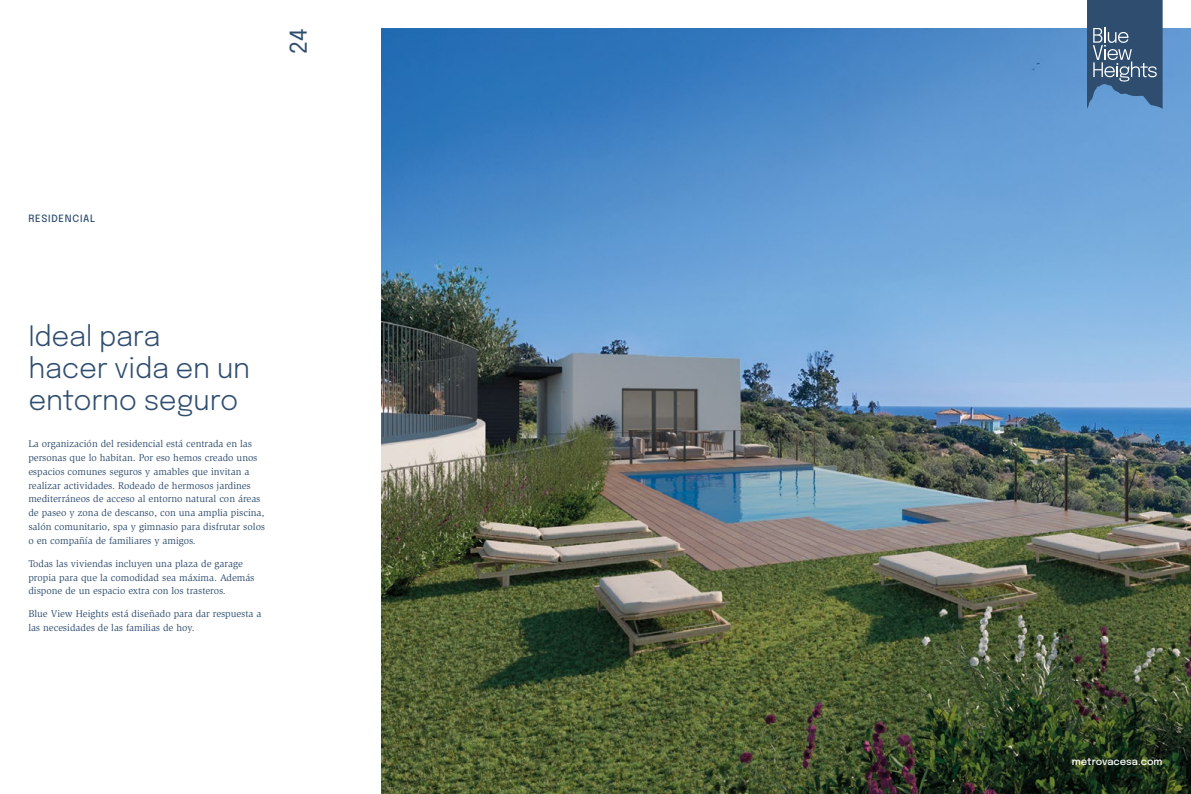
<style>
.page{position:relative;width:1191px;height:794px;background:#fff}
.page>*{position:absolute;margin:0;border:0;box-sizing:border-box;transform-origin:0 0}
.t1{font:300 28px/32.2px "Epilogue";letter-spacing:-.01em;color:#2f4e6f}
.t2{font:23px "Epilogue";color:#2f4e6f}
.t3{font:10px/13.8px "Slimbach Std";color:#2f4e6f}
.t4{font:500 10px "Epilogue";color:#fff}
.t5{font:500 10px "Epilogue";letter-spacing:.075em;color:#2f4e6f}
</style>
<div class="page">
<img style="left:382px;top:28px;width:809px;height:766px">
<svg style="left:1087px;top:0;width:75px;height:109px"></svg>
<h2 class="t2" style="left:282px;top:54px;width:27px;rotate:-90deg">24</h2>
<p class="t5" style="left:28px;top:211px;width:68px">RESIDENCIAL</p>
<h1 class="t1" style="left:28px;top:318px;width:223px">Ideal para<br>hacer vida en un entorno seguro</h1>
<p class="t3" style="left:28px;top:437px;width:238px">La organización del residencial está centrada en las personas que lo habitan. Por eso hemos creado unos espacios comunes seguros y amables que invitan a realizar actividades. Rodeado de hermosos jardines mediterráneos de acceso al entorno natural con áreas de paseo y zona de descanso, con una amplia piscina, salón comunitario, spa y gimnasio para disfrutar solos o en compañía de familiares y amigos.</p>
<p class="t3" style="left:28px;top:556px;width:228px">Todas las viviendas incluyen una plaza de garage propia para que la comodidad sea máxima. Además dispone de un espacio extra con los trasteros.</p>
<p class="t3" style="left:28px;top:607px;width:235px">Blue View Heights está diseñado para dar respuesta a las necesidades de las familias de hoy.</p>
<p class="t4" style="left:1071px;top:754px;width:92px">metrovacesa.com</p>
</div>
